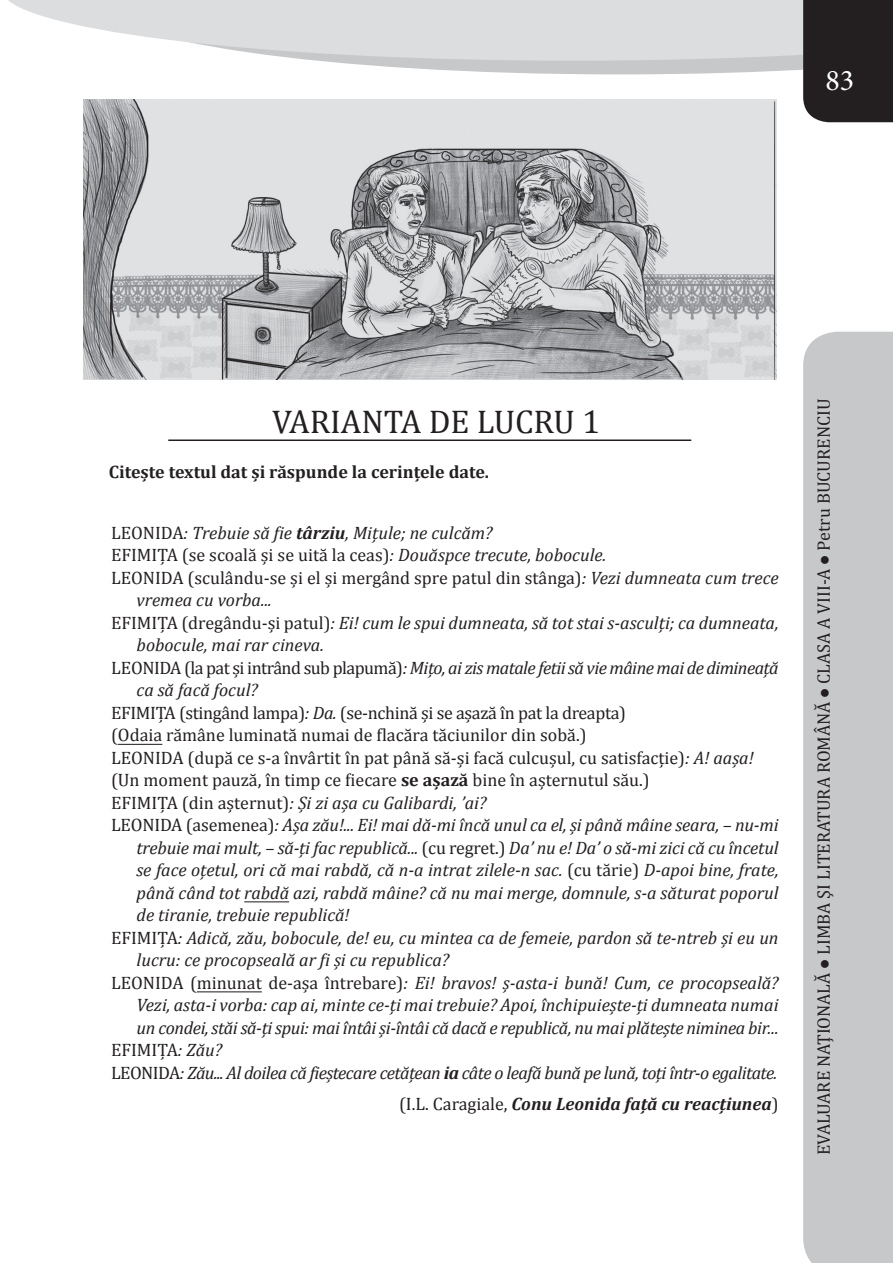
<style>
.page{position:relative;width:893px;height:1263px;background:#fff}
.page>*{position:absolute;margin:0;border:0;box-sizing:border-box;transform-origin:0 0}
.varianta{font:33px "Cambria";color:#231f20}
.t1{font:30px "Minion Pro";color:#fff}
.t2{font:italic 18px/22.5px "Cambria";color:#231f20}
.t3{font:18px/22.5px "Cambria";color:#231f20}
.t4{font:italic 18px/22.5px "Cambria";letter-spacing:-.03em;color:#231f20}
.t5{font:18px "Cambria";letter-spacing:-.02em;color:#231f20}
.t6{font:italic 700 18px "Cambria";color:#231f20}
.t7{font:700 18px "Cambria";color:#231f20}
.s1{font-style:normal}
.s2{font-weight:700}
.s3{font-style:italic}
.s4{font-weight:400;font-style:normal}
</style>
<div class="page">
<svg style="left:323px;top:61px;width:480px;height:13px;fill:#c7c8ca"></svg>
<svg style="left:8px;top:0;width:795px;height:61px;background:#e0e1e3"></svg>
<svg style="left:803px;top:332px;width:90px;height:931px;background:#c8c9cb"></svg>
<div style="left:803px;top:0;width:90px;height:122px;background:#231f20"></div>
<hr style="left:168px;top:439px;width:523px;height:2px;background:#231f20">
<img style="left:83px;top:100px;width:693px;height:279px">
<hr style="left:118px;top:744px;width:44px;height:1px;background:#231f20">
<hr style="left:244px;top:901px;width:45px;height:1px;background:#231f20">
<hr style="left:197px;top:991px;width:65px;height:1px;background:#231f20">
<h2 class="t1" style="left:825px;top:60px;width:30px">83</h2>
<p class="varianta" style="left:272px;top:402px;width:330px">VARIANTA DE LUCRU 1</p>
<p class="t7" style="left:109px;top:459px;width:382px">Citeşte textul dat şi răspunde la cerinţele date.</p>
<p class="t2" style="left:111px;top:521px;width:383px"><span class="s1">LEONIDA</span>: Trebuie să fie <span class="s2">târziu</span>, Miţule; ne culcăm?</p>
<p class="t3" style="left:111px;top:544px;width:497px">EFIMIŢA (se scoală şi se uită la ceas)<span class="s3">: Douăspce trecute, bobocule.</span></p>
<p class="t3" style="left:137px;top:566px;width:643px;text-indent:-26px">LEONIDA (sculându-se şi el şi mergând spre patul din stânga)<span class="s3">: Vezi dumneata cum trece vremea cu vorba...</span></p>
<p class="t2" style="left:137px;top:611px;width:643px;text-indent:-26px"><span class="s1">EFIMIŢA (dregându-şi patul)</span>: Ei! cum le spui dumneata, să tot stai s-asculţi; ca dumneata, bobocule, mai rar cineva.</p>
<p class="t4" style="left:137px;top:656px;width:643px;text-indent:-26px"><span class="s1">LEONIDA (la pat şi intrând sub plapumă)</span>: Miţo, ai zis matale fetii să vie mâine mai de dimineaţă ca să facă focul?</p>
<p class="t5" style="left:111px;top:702px;width:516px">EFIMIŢA (stingând lampa)<span class="s3">: Da.</span> (se-nchină şi se aşază în pat la dreapta)</p>
<p class="t3" style="left:111px;top:724px;width:477px">(Odaia rămâne luminată numai de flacăra tăciunilor din sobă.)</p>
<p class="t3" style="left:111px;top:746px;width:644px">LEONIDA (după ce s-a învârtit în pat până să-şi facă culcuşul, cu satisfacţie)<span class="s3">: A! aaşa!</span></p>
<p class="t3" style="left:111px;top:769px;width:540px">(Un moment pauză, în timp ce fiecare <span class="s2">se aşază</span> bine în aşternutul său.)</p>
<p class="t2" style="left:111px;top:791px;width:377px"><span class="s1">EFIMIŢA (din aşternut)</span>: Şi zi aşa cu Galibardi, ’ai?</p>
<p class="t2" style="left:137px;top:813px;width:643px;text-align:justify;text-indent:-26px"><span class="s1">LEONIDA (asemenea)</span>: Aşa zău!... Ei! mai dă-mi încă unul ca el, şi până mâine seara, – nu-mi trebuie mai mult, – să-ţi fac republică... <span class="s1">(cu regret.)</span> Da’ nu e! Da’ o să-mi zici că cu încetul se face oţetul, ori că mai rabdă, că n-a intrat zilele-n sac. <span class="s1">(cu tărie)</span> D-apoi bine, frate, până când tot rabdă azi, rabdă mâine? că nu mai merge, domnule, s-a săturat poporul de tiranie, trebuie republică!</p>
<p class="t2" style="left:137px;top:926px;width:643px;text-indent:-26px"><span class="s1">EFIMIŢA</span>: Adică, zău, bobocule, de! eu, cu mintea ca de femeie, pardon să te-ntreb şi eu un lucru: ce procopseală ar fi şi cu republica?</p>
<p class="t2" style="left:137px;top:971px;width:643px;text-align:justify;text-indent:-26px"><span class="s1">LEONIDA (minunat de-aşa întrebare)</span>: Ei! bravos! ş-asta-i bună! Cum, ce procopseală?<br>Vezi, asta-i vorba: cap ai, minte ce-ţi mai trebuie? Apoi, închipuieşte-ţi dumneata numai un condei, stăi să-ţi spui: mai întâi şi-întâi că dacă e republică, nu mai plăteşte niminea bir...</p>
<p class="t3" style="left:111px;top:1039px;width:113px">EFIMIŢA<span class="s3">: Zău?</span></p>
<p class="t4" style="left:111px;top:1061px;width:668px"><span class="s1">LEONIDA</span>: Zău... Al doilea că fieştecare cetăţean <span class="s2">ia</span> câte o leafă bună pe lună, toţi într-o egalitate.</p>
<p class="t6" style="left:399px;top:1091px;width:381px"><span class="s4">(I.L. Caragiale,</span> Conu Leonida faţă cu reacţiunea<span class="s4">)</span></p>
<p class="t3" style="left:812px;top:1155px;width:758px;rotate:-90deg">EVALUARE NAŢIONALĂ ● LIMBA ŞI LITERATURA ROMÂNĂ ● CLASA A VIII-A ● Petru BUCURENCIU</p>
</div>
